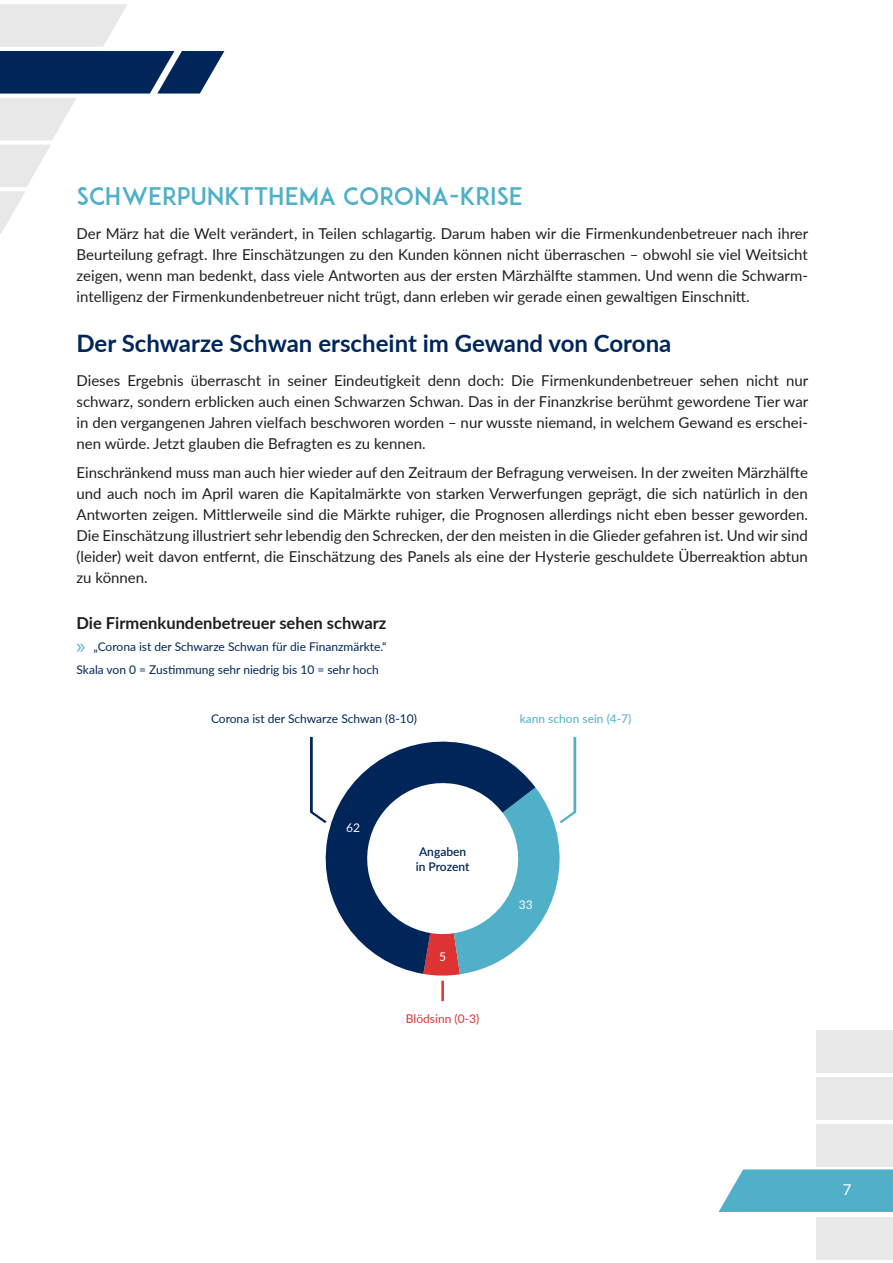
<style>
.page{position:relative;width:893px;height:1263px;background:#fff}
.page>*{position:absolute;margin:0;border:0;box-sizing:border-box;transform-origin:0 0}
.t1{font:700 24px "Lato";color:#002659}
.t2{font:24px "ADAM.CGPRO";color:#4fb0c7}
.H4_-_diagramme{font:700 16.5px "Lato";color:#1f1f1f}
.t3{font:15px/21px "Lato";color:#1f1f1f;text-align:justify}
.t4{font:15px "Lato";color:#fff}
.Beschriftung_blue{font:12px "Lato";color:#002659}
.Beschriftung_blue-2{font:12px "Lato";color:#4fb0c7}
.Kreisdiagramm_mitte{font:600 12px/14.4px "Lato";color:#002659}
.Beschriftung_blue-3{font:12px "Lato";color:#de3333}
.Beschriftung_-_white{font:12px "Lato";color:#fff}
.s1{font-family:"Myriad Pro";font-size:21px;color:#4fb0c7}
</style>
<div class="page">
<svg style="left:719px;top:1169px;width:174px;height:43px;background:#5cb6cb"></svg>
<div style="left:816px;top:1030px;width:77px;height:43px;background:#e8e8e8"></div>
<div style="left:816px;top:1077px;width:77px;height:42px;background:#e8e8e8"></div>
<div style="left:816px;top:1124px;width:77px;height:42px;background:#e8e8e8"></div>
<div style="left:816px;top:1217px;width:77px;height:43px;background:#e8e8e8"></div>
<svg style="left:0;top:4px;width:224px;height:230px"></svg>
<svg style="left:325px;top:775px;width:36px;height:167px;fill:#002659"></svg>
<svg style="left:310px;top:737px;width:17px;height:86px"></svg>
<svg style="left:361px;top:737px;width:215px;height:239px"></svg>
<hr style="left:441px;top:981px;width:3px;height:20px;background:#de3333">
<h2 class="t2" style="left:77px;top:182px;width:448px">SCHWERPUNKTTHEMA CORONA-KRISE</h2>
<p class="t3" style="left:77px;top:222px;width:733px">Der März hat die Welt verändert, in Teilen schlagartig. Darum haben wir die Firmenkundenbetreuer nach ihrer Beurteilung gefragt. Ihre Einschätzungen zu den Kunden können nicht überraschen – obwohl sie viel Weitsicht zeigen, wenn man bedenkt, dass viele Antworten aus der ersten Märzhälfte stammen. Und wenn die Schwarm&shy;intelligenz der Firmenkundenbetreuer nicht trügt, dann erleben wir gerade einen gewaltigen Einschnitt.</p>
<h3 class="t1" style="left:77px;top:326px;width:596px">Der Schwarze Schwan erscheint im Gewand von Corona</h3>
<p class="t3" style="left:77px;top:369px;width:733px">Dieses Ergebnis überrascht in seiner Eindeutigkeit denn doch: Die Firmenkundenbetreuer sehen nicht nur schwarz, sondern erblicken auch einen Schwarzen Schwan. Das in der Finanzkrise berühmt gewordene Tier war in den vergangenen Jahren vielfach beschworen worden – nur wusste niemand, in welchem Gewand es erschei&shy;nen würde. Jetzt glauben die Befragten es zu kennen.</p>
<p class="t3" style="left:77px;top:462px;width:733px">Einschränkend muss man auch hier wieder auf den Zeitraum der Befragung verweisen. In der zweiten Märzhälfte und auch noch im April waren die Kapitalmärkte von starken Verwerfungen geprägt, die sich natürlich in den Antworten zeigen. Mittlerweile sind die Märkte ruhiger, die Prognosen allerdings nicht eben besser geworden.<br>Die Einschätzung illustriert sehr lebendig den Schrecken, der den meisten in die Glieder gefahren ist. Und wir sind (leider) weit davon entfernt, die Einschätzung des Panels als eine der Hysterie geschuldete Überreaktion abtun zu können.</p>
<p class="H4_-_diagramme" style="left:77px;top:610px;width:311px">Die Firmenkundenbetreuer sehen schwarz</p>
<p class="Beschriftung_blue" style="left:77px;top:638px;width:311px"><span class="s1">»</span> „Corona ist der Schwarze Schwan für die Finanzmärkte.“</p>
<p class="Beschriftung_blue" style="left:77px;top:661px;width:304px">Skala von 0 = Zustimmung sehr niedrig bis 10 = sehr hoch</p>
<p class="Beschriftung_blue" style="left:211px;top:710px;width:208px">Corona ist der Schwarze Schwan (8-10)</p>
<p class="Beschriftung_blue-2" style="left:520px;top:710px;width:113px">kann schon sein (4-7)</p>
<p class="Beschriftung_-_white" style="left:346px;top:819px;width:15px">62</p>
<p class="Kreisdiagramm_mitte" style="left:416px;top:844px;width:55px">Angaben in Prozent</p>
<p class="Beschriftung_-_white" style="left:439px;top:948px;width:8px">5</p>
<p class="Beschriftung_blue-3" style="left:406px;top:1010px;width:75px">Blödsinn (0-3)</p>
<p class="Beschriftung_-_white" style="left:519px;top:896px;width:15px">33</p>
<p class="t4" style="left:843px;top:1179px;width:10px">7</p>
</div>
